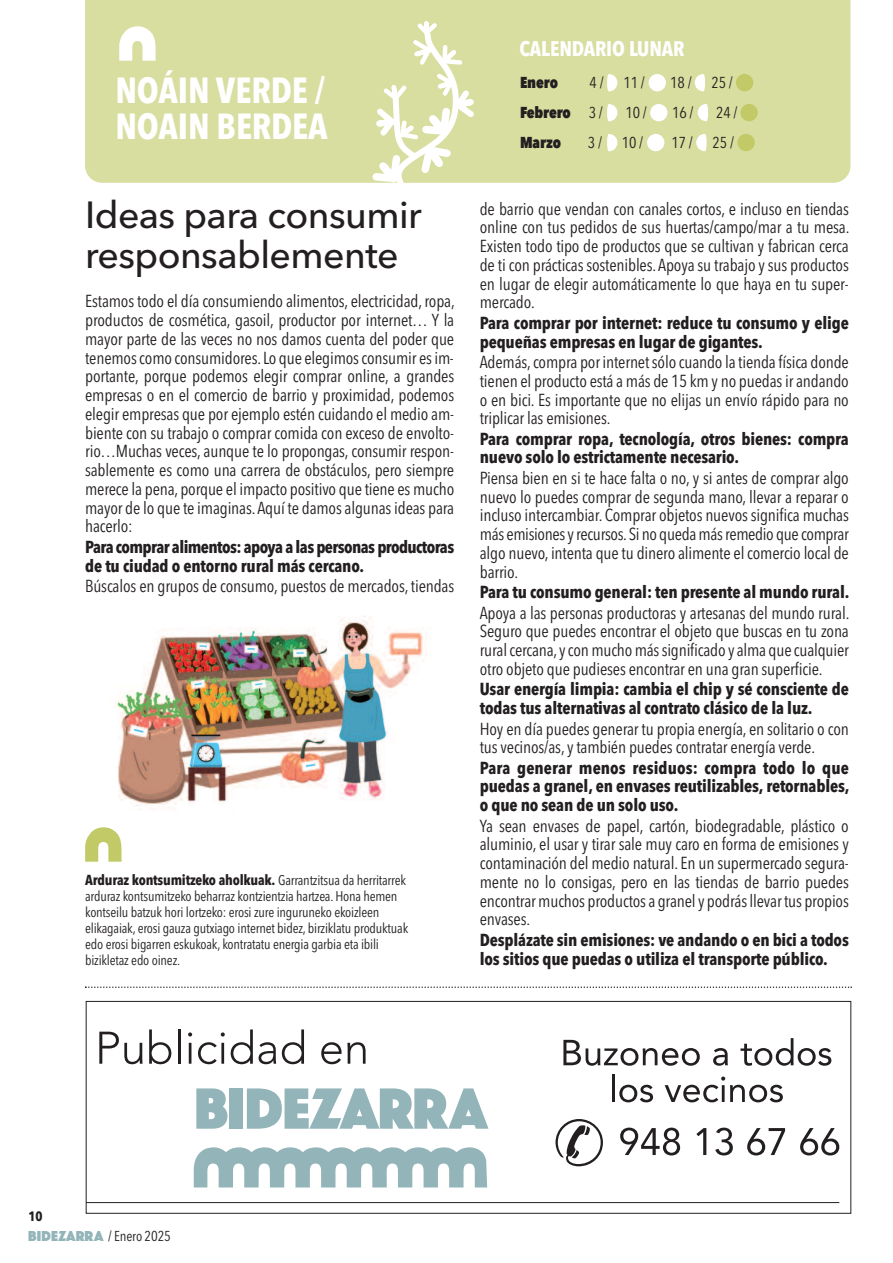
<style>
.page{position:relative;width:893px;height:1263px;background:#fff}
.page>*{position:absolute;margin:0;border:0;box-sizing:border-box;transform-origin:0 0}
.t1{font:60.3px "Phosphate Solid";letter-spacing:-.01em;color:#93b4b9}
.t2{font:500 37.5px/39.8px "Avenir Next";letter-spacing:-.015em;color:#231f20}
.t3{font:700 36px/36.8px "Avenir Next Condensed";letter-spacing:-.005em;color:#fff}
.t4{font:700 21px "Avenir Next Condensed";letter-spacing:-.005em;color:#fff}
.t5{font:17.25px/18.8px "Avenir Next Condensed";letter-spacing:-.01em;color:#231f20;text-align:justify}
.t6{font:700 17.25px/18.8px "Avenir Next Condensed";letter-spacing:-.01em;color:#231f20}
.t7{font:700 17.25px/18.8px "Avenir Next Condensed";letter-spacing:-.035em;color:#231f20}
.t8{font:15.75px "Avenir Next Condensed";letter-spacing:-.005em;color:#231f20}
.t9{font:800 15.75px "Avenir Next Condensed";letter-spacing:-.005em;color:#231f20}
.t10{font:700 14.4px "Avenir Next Condensed";letter-spacing:-.015em;color:#231f20}
.t11{font:14.25px "Avenir Next Condensed";letter-spacing:-.01em;color:#231f20}
.t12{font:13.95px/16px "Avenir Next Condensed";letter-spacing:-.015em;color:#231f20}
.t13{font:700 13.5px "Avenir Next Condensed";color:#231f20}
.s1{font-weight:400;font-size:13.95px}
.s2{font-weight:400}
.s3{font-family:"Phosphate Solid";font-size:15px;color:#93b4b9}
</style>
<div class="page">
<div style="left:85px;top:0;width:765px;height:183px;background:#d8dda0"></div>
<svg style="left:119px;top:26px;width:37px;height:35px"></svg>
<svg style="left:368px;top:19px;width:111px;height:164px"></svg>
<svg style="left:606px;top:74px;width:11px;height:17px"></svg>
<svg style="left:85px;top:827px;width:36px;height:35px"></svg>
<img style="left:116px;top:616px;width:311px;height:193px">
<div style="left:649px;top:74px;width:17px;height:17px;background:#fff;border-radius:50%"></div>
<svg style="left:695px;top:74px;width:11px;height:17px"></svg>
<div style="left:736px;top:74px;width:17px;height:17px;background:#c2ca67;border-radius:50%"></div>
<svg style="left:606px;top:104px;width:11px;height:17px"></svg>
<div style="left:650px;top:104px;width:17px;height:17px;background:#fff;border-radius:50%"></div>
<svg style="left:698px;top:104px;width:11px;height:17px"></svg>
<div style="left:740px;top:104px;width:18px;height:17px;background:#c2ca67;border-radius:50%"></div>
<svg style="left:606px;top:134px;width:11px;height:17px"></svg>
<div style="left:647px;top:134px;width:17px;height:17px;background:#fff;border-radius:50%"></div>
<svg style="left:696px;top:134px;width:11px;height:17px"></svg>
<div style="left:737px;top:134px;width:18px;height:17px;background:#c2ca67;border-radius:50%"></div>
<svg style="left:85px;top:986px;width:767px;height:2px"></svg>
<hr style="left:87px;top:1202px;width:752px;height:1px;background:#231f20">
<svg style="left:99px;top:1032px;width:44px;height:32px"></svg>
<svg style="left:149px;top:1029px;width:22px;height:35px"></svg>
<hr style="left:178px;top:1029px;width:3px;height:35px;background:#231f20">
<hr style="left:189px;top:1043px;width:2px;height:21px;background:#231f20">
<svg style="left:188px;top:1032px;width:4px;height:4px"></svg>
<svg style="left:198px;top:1042px;width:19px;height:22px"></svg>
<hr style="left:221px;top:1043px;width:3px;height:21px;background:#231f20">
<svg style="left:221px;top:1032px;width:4px;height:4px"></svg>
<svg style="left:231px;top:1029px;width:22px;height:35px"></svg>
<svg style="left:259px;top:1042px;width:17px;height:22px"></svg>
<svg style="left:282px;top:1029px;width:22px;height:35px"></svg>
<svg style="left:321px;top:1042px;width:45px;height:22px"></svg>
<svg style="left:563px;top:1040px;width:137px;height:26px"></svg>
<svg style="left:713px;top:1048px;width:15px;height:18px"></svg>
<svg style="left:740px;top:1038px;width:91px;height:28px"></svg>
<hr style="left:612px;top:1075px;width:3px;height:27px;background:#231f20">
<svg style="left:619px;top:1085px;width:34px;height:17px"></svg>
<svg style="left:665px;top:1076px;width:118px;height:26px"></svg>
<svg style="left:555px;top:1119px;width:48px;height:47px"></svg>
<svg style="left:620px;top:1127px;width:60px;height:28px"></svg>
<svg style="left:696px;top:1128px;width:10px;height:27px"></svg>
<svg style="left:715px;top:1127px;width:18px;height:28px"></svg>
<svg style="left:747px;top:1128px;width:38px;height:27px"></svg>
<svg style="left:800px;top:1128px;width:39px;height:27px"></svg>
<div style="left:86px;top:1001px;width:765px;height:213px;border:1px solid #231f20"></div>
<svg style="left:194px;top:1147px;width:293px;height:40px"></svg>
<h3 class="t3" style="left:115px;top:71px;width:214px">NOÁIN VERDE /<br>NOAIN BERDEA</h3>
<h2 class="t2" style="left:85px;top:194px;width:338px">Ideas para consumir responsablemente</h2>
<p class="t5" style="left:85px;top:291px;width:371px">Estamos todo el día consumiendo alimentos, electricidad, ropa, productos de cosmética, gasoil, productor por internet… Y la mayor parte de las veces no nos damos cuenta del poder que tenemoscomo consumidores.Lo que elegimosconsumir esim&shy;portante, porque podemos elegir comprar online, a grandes empresas o en el comercio de barrio y proximidad, podemos elegir empresas que por ejemplo estén cuidando el medio am&shy;biente con su trabajo o comprar comida con exceso de envolto&shy;rio…Muchas veces, aunque te lo propongas, consumir respon&shy;sablemente es como una carrera de obstáculos, pero siempre merece la pena, porque el impacto positivo que tiene es mucho mayor de lo que te imaginas.Aquí te damos algunas ideas para hacerlo:</p>
<p class="t7" style="left:85px;top:537px;width:371px">Para comprar alimentos: apoya a las personas productoras de tu ciudad o entorno rural más cercano.</p>
<p class="t5" style="left:85px;top:576px;width:371px">Búscalos en grupos de consumo, puestos de mercados, tiendas</p>
<p class="t10" style="left:85px;top:871px;width:322px">Arduraz kontsumitzeko aholkuak. <span class="s1">Garrantzitsua da herritarrek</span></p>
<p class="t12" style="left:85px;top:887px;width:325px">arduraz kontsumitzeko beharraz kontzientzia hartzea. Hona hemen kontseilu batzuk hori lortzeko: erosi zure inguruneko ekoizleen elikagaiak, erosi gauza gutxiago internet bidez, birziklatu produktuak edo erosi bigarren eskukoak, kontratatu energia garbia eta ibili bizikletaz edo oinez.</p>
<p class="t4" style="left:520px;top:36px;width:167px">CALENDARIO LUNAR</p>
<p class="t9" style="left:520px;top:73px;width:40px">Enero</p>
<p class="t8" style="left:589px;top:69px;width:16px">4/</p>
<p class="t8" style="left:623px;top:69px;width:23px">11/</p>
<p class="t8" style="left:670px;top:69px;width:23px">18/</p>
<p class="t8" style="left:711px;top:69px;width:23px">25/</p>
<p class="t9" style="left:520px;top:103px;width:84px">Febrero <span class="s2">3 /</span></p>
<p class="t8" style="left:625px;top:99px;width:23px">10/</p>
<p class="t8" style="left:672px;top:99px;width:23px">16/</p>
<p class="t8" style="left:716px;top:99px;width:23px">24/</p>
<p class="t9" style="left:520px;top:133px;width:43px">Marzo</p>
<p class="t8" style="left:588px;top:129px;width:16px">3/</p>
<p class="t8" style="left:622px;top:129px;width:23px">10/</p>
<p class="t8" style="left:671px;top:129px;width:23px">17/</p>
<p class="t8" style="left:712px;top:129px;width:23px">25/</p>
<p class="t5" style="left:480px;top:198px;width:371px">de barrio que vendan con canales cortos, e incluso en tiendas online con tus pedidos de sus huertas/campo/mar a tu mesa.<br>Existen todo tipo de productos que se cultivan y fabrican cerca de ti con prácticas sostenibles. Apoya su trabajo y sus productos en lugar de elegir automáticamente lo que haya en tu super&shy;mercado.</p>
<p class="t6" style="left:480px;top:313px;width:371px">Para comprar por internet: reduce tu consumo y elige pequeñas empresas en lugar de gigantes.</p>
<p class="t5" style="left:480px;top:352px;width:371px">Además,compra por internet sólo cuando la tienda física donde tienen el producto está a más de 15 km y no puedas ir andando o en bici. Es importante que no elijas un envío rápido para no triplicar las emisiones.</p>
<p class="t6" style="left:480px;top:429px;width:371px">Para comprar ropa, tecnología, otros bienes: compra nuevo solo lo estrictamente necesario.</p>
<p class="t5" style="left:480px;top:468px;width:371px">Piensa bien en si te hace falta o no, y si antes de comprar algo nuevo lo puedes comprar de segunda mano, llevar a reparar o incluso intercambiar. Comprar objetos nuevos significa muchas más emisionesyrecursos.Si no quedamásremedio que comprar algo nuevo, intenta que tu dinero alimente el comercio local de barrio.</p>
<p class="t6" style="left:480px;top:583px;width:371px">Para tu consumo general: ten presente al mundo rural.</p>
<p class="t5" style="left:480px;top:602px;width:371px">Apoya a las personas productoras y artesanas del mundo rural.<br>Seguro que puedes encontrar el objeto que buscas en tu zona ruralcercana,yconmuchomássignificado y alma que cualquier otro objeto que pudieses encontrar en una gran superficie.</p>
<p class="t6" style="left:480px;top:680px;width:371px">Usar energía limpia: cambia el chip y sé consciente de todas tus alternativas al contrato clásico de la luz.</p>
<p class="t5" style="left:480px;top:718px;width:371px">Hoy en día puedes generar tu propia energía, en solitario o con tus vecinos/as,y también puedes contratar energía verde.</p>
<p class="t6" style="left:480px;top:758px;width:371px;text-align:justify">Para generar menos residuos: compra todo lo que puedas a granel, en envases reutilizables, retornables, o que no sean de un solo uso.</p>
<p class="t5" style="left:480px;top:815px;width:371px">Ya sean envases de papel, cartón, biodegradable, plástico o aluminio, el usar y tirar sale muy caro en forma de emisiones y contaminación del medio natural. En un supermercado segura&shy;mente no lo consigas, pero en las tiendas de barrio puedes encontrarmuchos productos a granely podrásllevar tus propios envases.</p>
<p class="t6" style="left:480px;top:930px;width:371px">Desplázate sin emisiones: ve andando o en bici a todos los sitios que puedas o utiliza el transporte público.</p>
<h1 class="t1" style="left:194px;top:1066px;width:295px">BIDEZARRA</h1>
<p class="t13" style="left:28px;top:1207px;width:16px">10</p>
<p class="t11" style="left:28px;top:1223px;width:144px"><span class="s3">BIDEZARRA</span> / Enero 2025</p>
</div>
